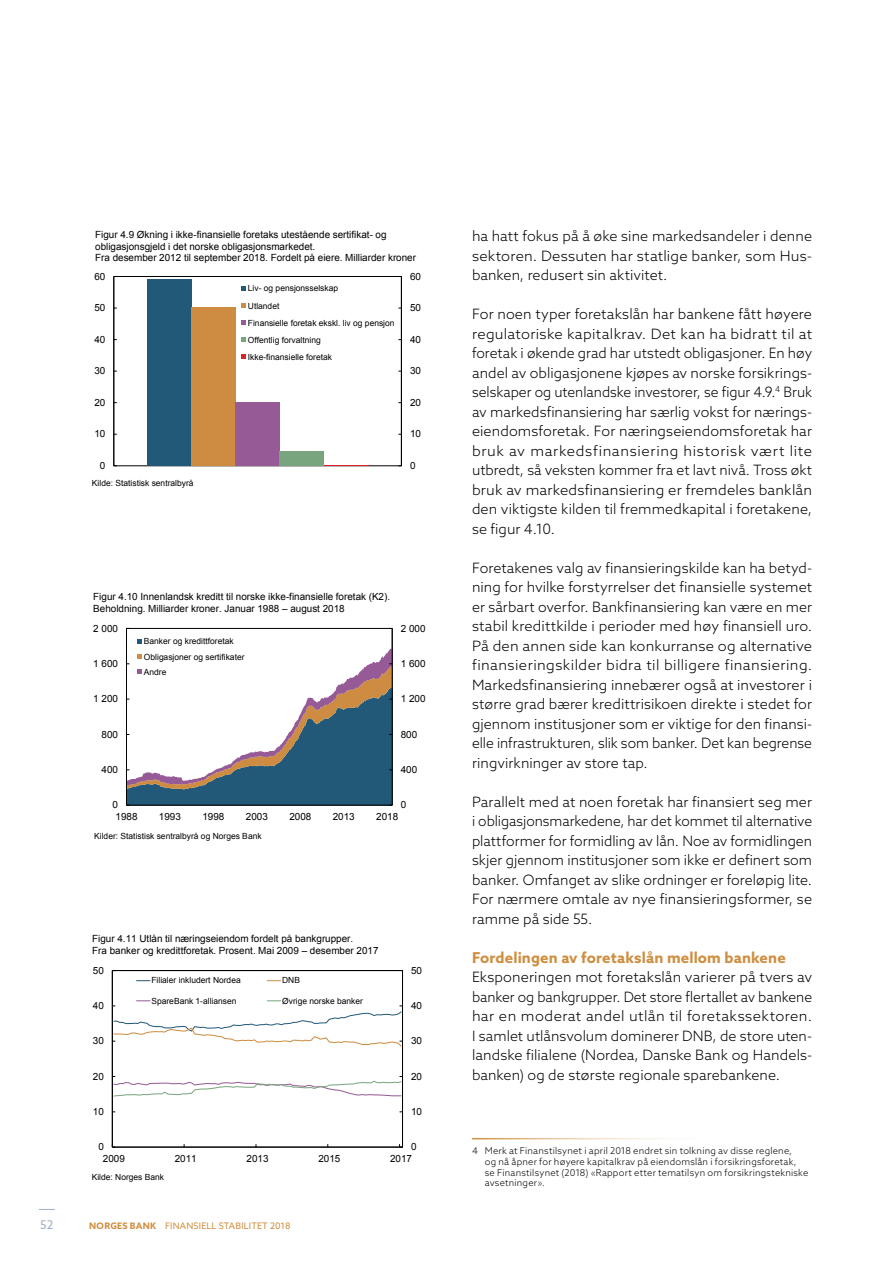
<style>
.page{position:relative;width:893px;height:1263px;background:#fff}
.page>*{position:absolute;margin:0;border:0;box-sizing:border-box;transform-origin:0 0}
.t1{font:700 15px "Azo Sans";letter-spacing:.01em;color:#ce8e3f}
.t2{font:300 14.25px/19.5px "Azo Sans";letter-spacing:.005em;color:#000;text-align:justify}
.t3{font:12px "Azo Sans";color:#a2b1c7}
.t4{font:9.9px/11.4px "Arial";color:#000}
.t5{font:300 9.3px/10.8px "Azo Sans";letter-spacing:.02em;color:#000}
.t6{font:9px "Azo Sans";letter-spacing:.02em;color:#ce8e3f}
.t7{font:8.55px "Arial";color:#000}
.t8{font:8.4px/17.1px "Arial";color:#000}
.s1{font-style:inherit}
.s2{font-weight:700}
</style>
<div class="page">
<svg style="left:39px;top:1209px;width:16px;height:1px"></svg>
<hr style="left:112px;top:970px;width:290px;height:1px;background:#000">
<hr style="left:402px;top:970px;width:1px;height:177px;background:#000">
<hr style="left:112px;top:970px;width:1px;height:177px;background:#000">
<hr style="left:112px;top:1147px;width:290px;height:1px;background:#000">
<svg style="left:113px;top:1076px;width:289px;height:21px"></svg>
<svg style="left:137px;top:980px;width:13px;height:1px"></svg>
<svg style="left:267px;top:980px;width:14px;height:1px"></svg>
<svg style="left:113px;top:1000px;width:289px;height:47px"></svg>
<div style="left:114px;top:276px;width:288px;height:190px;border:1px solid #000"></div>
<div style="left:147px;top:279px;width:44px;height:187px;background:#225978"></div>
<div style="left:191px;top:307px;width:44px;height:159px;background:#cd8c41"></div>
<div style="left:235px;top:402px;width:45px;height:64px;background:#965a96"></div>
<div style="left:280px;top:451px;width:44px;height:15px;background:#78a57d"></div>
<hr style="left:324px;top:465px;width:44px;height:1px;background:#dd222d">
<hr style="left:401px;top:276px;width:1px;height:190px;background:#000">
<hr style="left:114px;top:276px;width:1px;height:190px;background:#000">
<svg style="left:242px;top:287px;width:4px;height:4px"></svg>
<svg style="left:242px;top:304px;width:4px;height:4px"></svg>
<svg style="left:242px;top:321px;width:4px;height:4px"></svg>
<svg style="left:242px;top:338px;width:4px;height:4px"></svg>
<svg style="left:242px;top:355px;width:4px;height:4px"></svg>
<hr style="left:392px;top:628px;width:1px;height:177px;background:#000">
<hr style="left:126px;top:628px;width:1px;height:177px;background:#000">
<svg style="left:126px;top:640px;width:266px;height:166px"></svg>
<p class="t4" style="left:95px;top:229px;width:322px">Figur 4.9 Økning i ikke-finansielle foretaks utestående sertifikat- og obligasjonsgjeld i det norske obligasjonsmarkedet.<br>Fra desember 2012 til september 2018. Fordelt på eiere. Milliarder kroner</p>
<p class="t4" style="left:94px;top:271px;width:13px">60</p>
<p class="t4" style="left:410px;top:271px;width:13px">60</p>
<p class="t4" style="left:94px;top:302px;width:13px">50</p>
<p class="t4" style="left:94px;top:334px;width:13px">40</p>
<p class="t8" style="left:248px;top:280px;width:148px">Liv- og pensjonsselskap<br>Utlandet<br>Finansielle foretak ekskl. liv og pensjon<br>Offentlig forvaltning<br>Ikke-finansielle foretak</p>
<p class="t4" style="left:410px;top:302px;width:13px">50</p>
<p class="t4" style="left:410px;top:334px;width:13px">40</p>
<p class="t4" style="left:94px;top:365px;width:13px">30</p>
<p class="t4" style="left:410px;top:365px;width:13px">30</p>
<p class="t4" style="left:94px;top:397px;width:13px">20</p>
<p class="t4" style="left:410px;top:397px;width:13px">20</p>
<p class="t4" style="left:94px;top:428px;width:13px">10</p>
<p class="t4" style="left:410px;top:428px;width:13px">10</p>
<p class="t4" style="left:100px;top:460px;width:7px">0</p>
<p class="t4" style="left:410px;top:460px;width:7px">0</p>
<p class="t8" style="left:92px;top:474px;width:103px">Kilde: Statistisk sentralbyrå</p>
<p class="t4" style="left:93px;top:591px;width:298px">Figur 4.10 Innenlandsk kreditt til norske ikke-finansielle foretak (K2).<br>Beholdning. Milliarder kroner. Januar 1988 <span class="s1">–</span> august 2018</p>
<p class="t4" style="left:93px;top:622px;width:26px">2 000</p>
<p class="t4" style="left:401px;top:622px;width:26px">2 000</p>
<p class="t4" style="left:93px;top:658px;width:26px">1 600</p>
<p class="t8" style="left:144px;top:633px;width:91px">Banker og kredittforetak</p>
<p class="t7" style="left:144px;top:651px;width:102px">Obligasjoner og sertifikater</p>
<p class="t8" style="left:144px;top:663px;width:24px">Andre</p>
<p class="t4" style="left:401px;top:658px;width:26px">1 600</p>
<p class="t4" style="left:93px;top:693px;width:26px">1 200</p>
<p class="t4" style="left:401px;top:693px;width:26px">1 200</p>
<p class="t4" style="left:101px;top:729px;width:18px">800</p>
<p class="t4" style="left:401px;top:729px;width:18px">800</p>
<p class="t4" style="left:101px;top:764px;width:18px">400</p>
<p class="t4" style="left:401px;top:764px;width:18px">400</p>
<p class="t4" style="left:112px;top:799px;width:7px">0</p>
<p class="t4" style="left:401px;top:799px;width:7px">0</p>
<p class="t4" style="left:116px;top:811px;width:24px">1988</p>
<p class="t4" style="left:159px;top:811px;width:24px">1993</p>
<p class="t4" style="left:202px;top:811px;width:24px">1998</p>
<p class="t4" style="left:246px;top:811px;width:24px">2003</p>
<p class="t4" style="left:289px;top:811px;width:24px">2008</p>
<p class="t4" style="left:333px;top:811px;width:24px">2013</p>
<p class="t4" style="left:376px;top:811px;width:24px">2018</p>
<p class="t8" style="left:94px;top:827px;width:169px">Kilder: Statistisk sentralbyrå og Norges Bank</p>
<p class="t4" style="left:92px;top:933px;width:288px">Figur 4.11 Utlån til næringseiendom fordelt på bankgrupper.<br>Fra banker og kredittforetak. Prosent. Mai 2009 <span class="s1">–</span> desember 2017</p>
<p class="t4" style="left:93px;top:965px;width:12px">50</p>
<p class="t4" style="left:411px;top:965px;width:12px">50</p>
<p class="t4" style="left:93px;top:1000px;width:12px">40</p>
<p class="t8" style="left:151px;top:972px;width:91px">Filialer inkludert Nordea</p>
<p class="t8" style="left:282px;top:972px;width:19px">DNB</p>
<p class="t8" style="left:151px;top:992px;width:87px">SpareBank 1-alliansen</p>
<p class="t8" style="left:282px;top:992px;width:82px">Øvrige norske banker</p>
<p class="t4" style="left:411px;top:1000px;width:12px">40</p>
<p class="t4" style="left:93px;top:1035px;width:13px">30</p>
<p class="t4" style="left:411px;top:1035px;width:13px">30</p>
<p class="t4" style="left:93px;top:1071px;width:12px">20</p>
<p class="t4" style="left:411px;top:1071px;width:12px">20</p>
<p class="t4" style="left:93px;top:1106px;width:12px">10</p>
<p class="t4" style="left:411px;top:1106px;width:12px">10</p>
<p class="t4" style="left:98px;top:1141px;width:7px">0</p>
<p class="t4" style="left:411px;top:1141px;width:7px">0</p>
<p class="t4" style="left:103px;top:1153px;width:23px">2009</p>
<p class="t4" style="left:175px;top:1153px;width:23px">2011</p>
<p class="t4" style="left:246px;top:1153px;width:23px">2013</p>
<p class="t4" style="left:318px;top:1153px;width:23px">2015</p>
<p class="t4" style="left:390px;top:1153px;width:23px">2017</p>
<p class="t8" style="left:92px;top:1168px;width:74px">Kilde: Norges Bank</p>
<p class="t3" style="left:40px;top:1217px;width:15px">52</p>
<p class="t6" style="left:89px;top:1220px;width:203px"><span class="s2">NORGES BANK</span> FINANSIELL STABILITET 2018</p>
<p class="t2" style="left:472px;top:226px;width:342px">ha hatt fokus på å øke sine markedsandeler i denne sektoren. Dessuten har statlige banker, som Hus&shy;banken, redusert sin aktivitet.</p>
<p class="t2" style="left:472px;top:304px;width:342px;text-align:left">For noen typer foretakslån har bankene fått høyere regulatoriske kapitalkrav. Det kan ha bidratt til at foretak i økende grad har utstedt obligasjoner. En høy andel av obligasjonene kjøpes av norske forsikrings&shy;selskaper og utenlandske investorer, se figur 4.9.<sup>4</sup> Bruk av markedsfinansiering har særlig vokst for nærings&shy;eiendomsforetak. For næringseiendomsforetak har bruk av markedsfinansiering historisk vært lite utbredt, så veksten kommer fra et lavt nivå. Tross økt bruk av markedsfinansiering er fremdeles banklån den viktigste kilden til fremmedkapital i foretakene, se figur 4.10.</p>
<p class="t2" style="left:472px;top:558px;width:342px">Foretakenes valg av finansieringskilde kan ha betyd&shy;ning for hvilke forstyrrelser det finansielle systemet er sårbart overfor. Bankfinansiering kan være en mer stabil kredittkilde i perioder med høy finansiell uro.<br>På den annen side kan konkurranse og alternative finansieringskilder bidra til billigere finansiering.<br>Markedsfinansiering innebærer også at investorer i større grad bærer kredittrisikoen direkte i stedet for gjennom institusjoner som er viktige for den finansi&shy;elle infrastrukturen, slik som banker. Det kan begrense ringvirkninger av store tap.</p>
<p class="t2" style="left:472px;top:792px;width:342px">Parallelt med at noen foretak har finansiert seg mer i obligasjonsmarkedene, har det kommet til alternative plattformer for formidling av lån. Noe av formidlingen skjer gjennom institusjoner som ikke er definert som banker. Omfanget av slike ordninger er foreløpig lite.<br>For nærmere omtale av nye finansieringsformer, se ramme på side 55.</p>
<p class="t1" style="left:472px;top:947px;width:315px">Fordelingen av foretakslån mellom bankene</p>
<p class="t2" style="left:472px;top:967px;width:342px">Eksponeringen mot foretakslån varierer på tvers av banker og bankgrupper. Det store flertallet av bankene har en moderat andel utlån til foretakssektoren.<br>I samlet utlånsvolum dominerer DNB, de store uten&shy;landske filialene (Nordea, Danske Bank og Handels&shy;banken) og de største regionale sparebankene.</p>
<p class="t5" style="left:485px;top:1145px;width:325px;text-indent:-13px">4 Merk at Finanstilsynet i april 2018 endret sin tolkning av disse reglene,<br>og nå åpner for høyere kapitalkrav på eiendomslån i forsikringsforetak, se Finanstilsynet (2018) «Rapport etter tematilsyn om forsikringstekniske avsetninger».</p>
</div>
